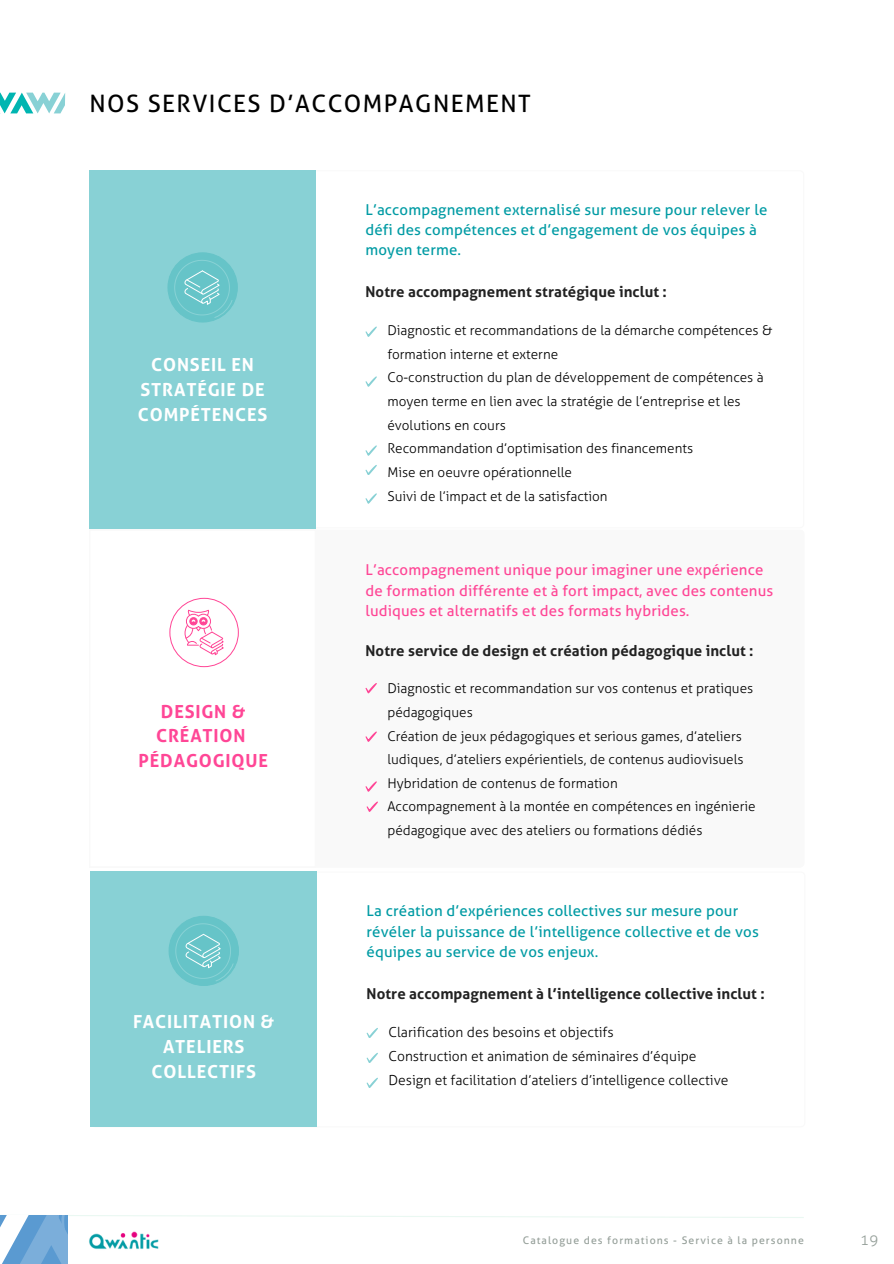
<style>
.page{position:relative;width:894px;height:1264px;background:#fff}
.page>*{position:absolute;margin:0;border:0;box-sizing:border-box;transform-origin:0 0}
.t1{font:24px "Aller";letter-spacing:.06em;color:#000}
.t2{font:700 18px/24.8px "Aller";letter-spacing:.045em;color:#fff;text-align:center}
.t3{font:700 18px/24.8px "Aller";letter-spacing:.045em;color:#ff4696;text-align:center}
.t4{font:15px/20.2px "Aller";letter-spacing:.01em;color:#019ba4}
.t5{font:15px/20.2px "Aller";letter-spacing:.01em;color:#ff4696}
.t6{font:700 15px "Aller";letter-spacing:.005em;color:#222}
.t7{font:300 15px "Aller";color:#959f99}
.t8{font:300 13.8px/24.3px "Aller";color:#000}
.t9{font:300 13.5px/23.7px "Aller";color:#000}
.t10{font:10.5px "Aller";letter-spacing:.1em;color:#959f99}
</style>
<div class="page">
<svg style="left:0;top:93px;width:65px;height:20px"></svg>
<div style="left:89px;top:170px;width:227px;height:358px;background:#88d1d5"></div>
<div style="left:169px;top:598px;width:69px;height:69px;border:1px solid #ff4696;border-radius:50%"></div>
<svg style="left:184px;top:609px;width:40px;height:47px"></svg>
<svg style="left:365px;top:683px;width:11px;height:10px"></svg>
<svg style="left:365px;top:326px;width:11px;height:10px"></svg>
<svg style="left:365px;top:731px;width:11px;height:10px"></svg>
<svg style="left:365px;top:376px;width:11px;height:10px"></svg>
<svg style="left:365px;top:781px;width:11px;height:10px"></svg>
<svg style="left:365px;top:445px;width:11px;height:10px"></svg>
<svg style="left:365px;top:465px;width:11px;height:10px"></svg>
<div style="left:168px;top:253px;width:69px;height:69px;background:#66c4c8;border-radius:50%"></div>
<div style="left:168px;top:252px;width:69px;height:70px;border:1px solid #66c4c8;border-radius:50%"></div>
<svg style="left:174px;top:259px;width:59px;height:59px"></svg>
<svg style="left:366px;top:801px;width:12px;height:10px"></svg>
<svg style="left:365px;top:493px;width:11px;height:10px"></svg>
<div style="left:90px;top:871px;width:227px;height:256px;background:#88d1d5"></div>
<svg style="left:366px;top:1028px;width:12px;height:9px"></svg>
<svg style="left:366px;top:1077px;width:12px;height:10px"></svg>
<svg style="left:366px;top:1052px;width:12px;height:10px"></svg>
<div style="left:169px;top:916px;width:69px;height:69px;background:#66c4c8;border-radius:50%"></div>
<div style="left:169px;top:916px;width:70px;height:69px;border:1px solid #66c4c8;border-radius:50%"></div>
<svg style="left:175px;top:923px;width:59px;height:58px"></svg>
<svg style="left:0;top:1215px;width:804px;height:48px"></svg>
<h1 class="t1" style="left:89px;top:90px;width:443px">NOS SERVICES D’ACCOMPAGNEMENT</h1>
<h3 class="t4" style="left:365px;top:200px;width:403px">L’accompagnement externalisé sur mesure pour relever le défi des compétences et d’engagement de vos équipes à moyen terme.</h3>
<h2 class="t2" style="left:138px;top:353px;width:131px">CONSEIL EN<br>STRATÉGIE DE<br>COMPÉTENCES</h2>
<p class="t3" style="left:139px;top:699px;width:131px">DESIGN &amp;<br>CRÉATION<br>PÉDAGOGIQUE</p>
<p class="t2" style="left:133px;top:1009px;width:143px">FACILITATION &amp;<br>ATELIERS<br>COLLECTIFS</p>
<p class="t6" style="left:365px;top:283px;width:303px">Notre accompagnement stratégique inclut :</p>
<p class="t9" style="left:387px;top:318px;width:386px">Diagnostic et recommandations de la démarche compétences &amp; formation interne et externe<br>Co-construction du plan de développement de compétences à moyen terme en lien avec la stratégie de l’entreprise et les évolutions en cours<br>Recommandation d’optimisation des financements<br>Mise en oeuvre opérationnelle<br>Suivi de l’impact et de la satisfaction</p>
<h4 class="t5" style="left:365px;top:560px;width:409px">L’accompagnement unique pour imaginer une expérience de formation différente et à fort impact, avec des contenus ludiques et alternatifs et des formats hybrides.</h4>
<p class="t6" style="left:365px;top:642px;width:389px">Notre service de design et création pédagogique inclut :</p>
<p class="t9" style="left:387px;top:676px;width:369px">Diagnostic et recommandation sur vos contenus et pratiques pédagogiques<br>Création de jeux pédagogiques et serious games, d’ateliers ludiques, d’ateliers expérientiels, de contenus audiovisuels Hybridation de contenus de formation<br>Accompagnement à la montée en compétences en ingénierie pédagogique avec des ateliers ou formations dédiés</p>
<h4 class="t4" style="left:366px;top:901px;width:394px">La création d’expériences collectives sur mesure pour révéler la puissance de l’intelligence collective et de vos équipes au service de vos enjeux.</h4>
<p class="t6" style="left:366px;top:984px;width:399px">Notre accompagnement à l’intelligence collective inclut :</p>
<h2 class="t8" style="left:388px;top:1019px;width:341px">Clarification des besoins et objectifs<br>Construction et animation de séminaires d’équipe<br>Design et facilitation d’ateliers d’intelligence collective</h2>
<h3 class="t10" style="left:522px;top:1234px;width:282px">Catalogue des formations - Service à la personne</h3>
<p class="t7" style="left:859px;top:1230px;width:20px">19</p>
</div>
